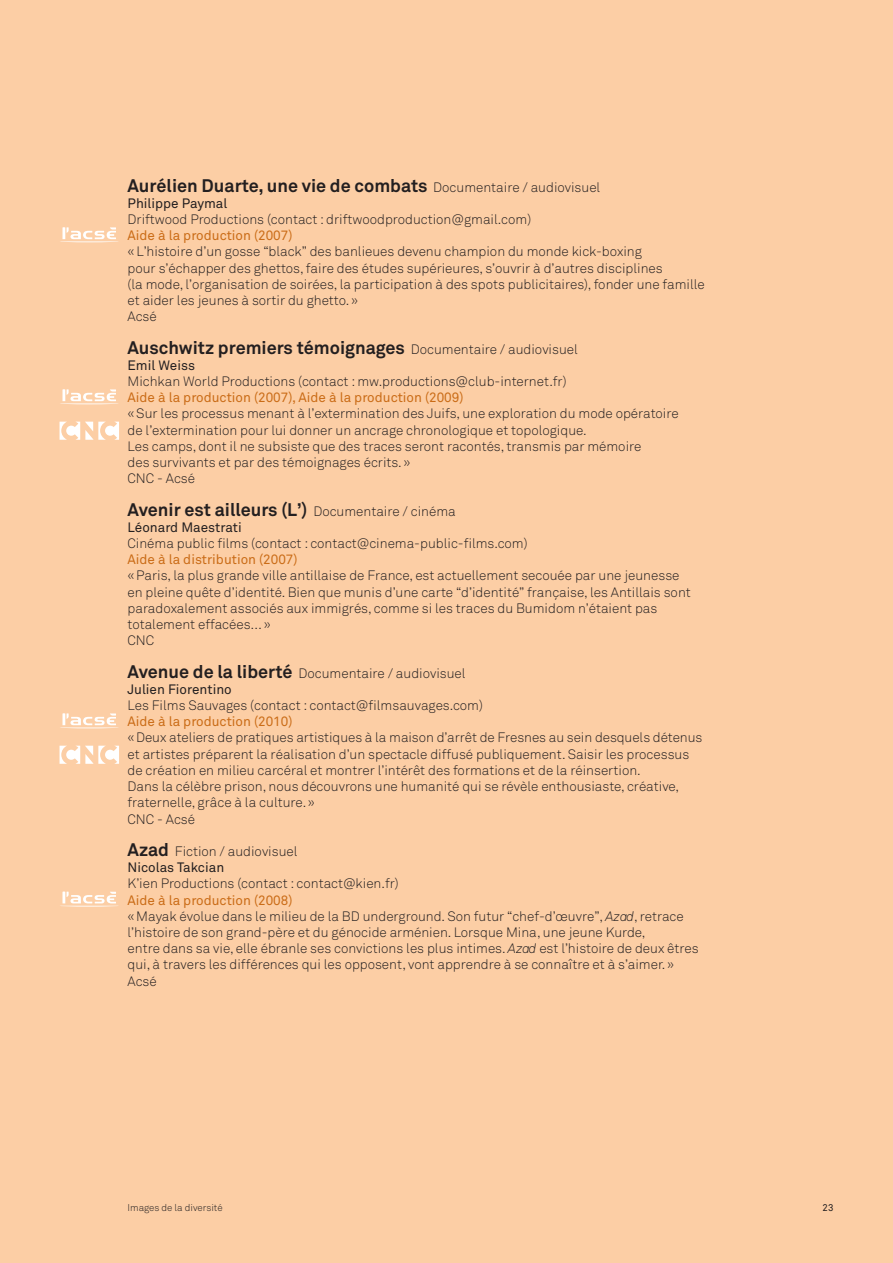
<style>
.page{position:relative;width:893px;height:1263px;background:#fccea5}
.page>*{position:absolute;margin:0;border:0;box-sizing:border-box;transform-origin:0 0}
.t1{font:700 18px "Akkurat";color:#231f20}
.t2{font:300 13.5px/16.2px "Akkurat";color:#231f20}
.t3{font:13.5px "Akkurat";color:#ca6c17}
.t4{font:13.5px "Akkurat";color:#231f20}
.t5{font:300 9.75px "Akkurat";color:#231f20}
.t6{font:9.75px "Akkurat";color:#231f20}
.s1{font-weight:300;font-size:13.5px}
.s2{font-weight:700;font-size:18px}
.s3{font-weight:400}
.s4{font-weight:400;color:#ca6c17}
.s5{font-style:italic}
</style>
<div class="page">
<svg style="left:60px;top:227px;width:58px;height:15px"></svg>
<svg style="left:60px;top:389px;width:58px;height:15px"></svg>
<svg style="left:60px;top:422px;width:59px;height:18px"></svg>
<svg style="left:60px;top:713px;width:58px;height:15px"></svg>
<svg style="left:60px;top:746px;width:59px;height:18px"></svg>
<svg style="left:60px;top:891px;width:58px;height:16px"></svg>
<h1 class="t1" style="left:128px;top:179px;width:474px">Aurélien Duarte, une vie de combats <span class="s1">Documentaire / audiovisuel</span></h1>
<p class="t4" style="left:128px;top:198px;width:101px">Philippe Paymal</p>
<p class="t2" style="left:128px;top:213px;width:405px">Driftwood Productions (contact : driftwoodproduction@gmail.com)</p>
<p class="t3" style="left:128px;top:230px;width:166px">Aide à la production (2007)</p>
<p class="t2" style="left:128px;top:245px;width:579px">« L’histoire d’un gosse “black” des banlieues devenu champion du monde kick-boxing<br>pour s’échapper des ghettos, faire des études supérieures, s’ouvrir à d’autres disciplines<br>(la mode, l’organisation de soirées, la participation à des spots publicitaires), fonder une famille et aider les jeunes à sortir du ghetto. »<br>Acsé</p>
<h1 class="t1" style="left:128px;top:341px;width:452px">Auschwitz premiers témoignages <span class="s1">Documentaire / audiovisuel</span></h1>
<p class="t4" style="left:128px;top:360px;width:69px">Emil Weiss</p>
<p class="t2" style="left:128px;top:375px;width:441px">Michkan World Productions (contact : mw.productions@club-internet.fr)</p>
<p class="t3" style="left:128px;top:392px;width:337px">Aide à la production (2007), Aide à la production (2009)</p>
<p class="t2" style="left:128px;top:407px;width:553px">« Sur les processus menant à l’extermination des Juifs, une exploration du mode opératoire de l’extermination pour lui donner un ancrage chronologique et topologique.<br>Les camps, dont il ne subsiste que des traces seront racontés, transmis par mémoire<br>des survivants et par des témoignages écrits. »<br>CNC - Acsé</p>
<h1 class="t1" style="left:128px;top:503px;width:330px">Avenir est ailleurs (L’) <span class="s1">Documentaire / cinéma</span></h1>
<p class="t4" style="left:128px;top:522px;width:116px">Léonard Maestrati</p>
<p class="t2" style="left:128px;top:537px;width:402px">Cinéma public films (contact : contact@cinema-public-films.com)</p>
<p class="t3" style="left:128px;top:554px;width:171px">Aide à la distribution (2007)</p>
<p class="t2" style="left:128px;top:569px;width:565px">« Paris, la plus grande ville antillaise de France, est actuellement secouée par une jeunesse en pleine quête d’identité. Bien que munis d’une carte “d’identité” française, les Antillais sont paradoxalement associés aux immigrés, comme si les traces du Bumidom n’étaient pas totalement effacées… »<br>CNC</p>
<p class="t2" style="left:128px;top:666px;width:340px"><span class="s2">Avenue de la liberté</span> Documentaire / audiovisuel<br><span class="s3">Julien Fiorentino</span></p>
<p class="t2" style="left:128px;top:699px;width:357px">Les Films Sauvages (contact : contact@filmsauvages.com)</p>
<p class="t3" style="left:128px;top:716px;width:166px">Aide à la production (2010)</p>
<p class="t2" style="left:128px;top:731px;width:576px">« Deux ateliers de pratiques artistiques à la maison d’arrêt de Fresnes au sein desquels détenus et artistes préparent la réalisation d’un spectacle diffusé publiquement. Saisir les processus de création en milieu carcéral et montrer l’intérêt des formations et de la réinsertion.<br>Dans la célèbre prison, nous découvrons une humanité qui se révèle enthousiaste, créative, fraternelle, grâce à la culture. »<br>CNC - Acsé</p>
<p class="t2" style="left:128px;top:844px;width:171px"><span class="s2">Azad</span> Fiction / audiovisuel<br><span class="s3">Nicolas Takcian</span></p>
<p class="t2" style="left:128px;top:877px;width:273px">K’ien Productions (contact : contact@kien.fr)</p>
<p class="t2" style="left:128px;top:893px;width:573px"><span class="s4">Aide à la production (2008)<br></span>« Mayak évolue dans le milieu de la BD underground. Son futur “chef-d’œuvre”, <span class="s5">Azad</span>, retrace l’histoire de son grand-père et du génocide arménien. Lorsque Mina, une jeune Kurde,<br>entre dans sa vie, elle ébranle ses convictions les plus intimes. <span class="s5">Azad</span> est l’histoire de deux êtres qui, à travers les différences qui les opposent, vont apprendre à se connaître et à s’aimer. » Acsé</p>
<p class="t5" style="left:128px;top:1203px;width:97px">Images de la diversité</p>
<p class="t6" style="left:822px;top:1203px;width:12px">23</p>
</div>
